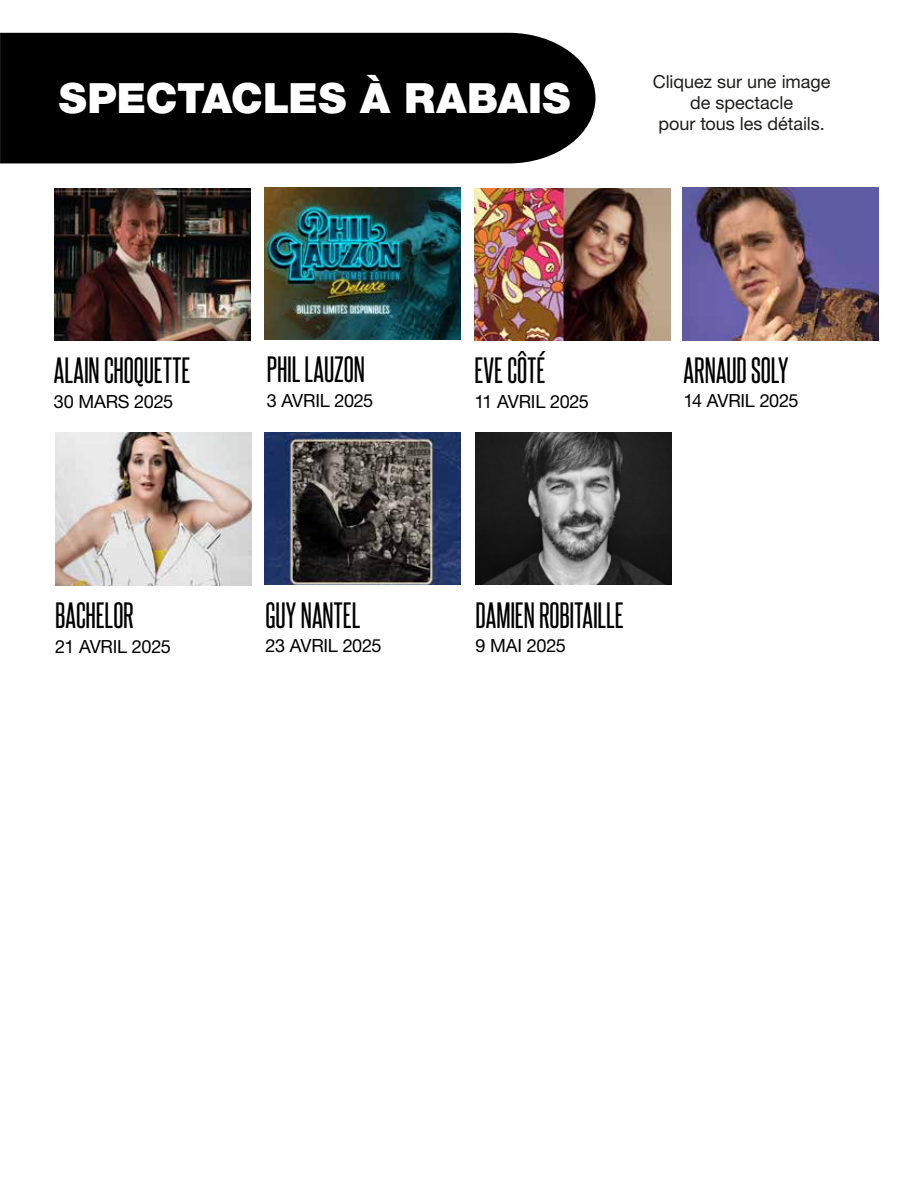
<style>
.page{position:relative;width:918px;height:1188px;background:#fff}
.page>*{position:absolute;margin:0;border:0;box-sizing:border-box;transform-origin:0 0}
.t1{font:900 41.85px "Helvetica Neue LT Std";color:#fff}
.t2{font:31.5px "Steelfish Rg";color:#000}
.t3{font:18.15px "Helvetica Neue LT Std";letter-spacing:-.02em;color:#000}
.t4{font:18px/21px "Helvetica Neue LT Std";letter-spacing:-.005em;color:#1e1e1c;text-align:center}
</style>
<div class="page">
<div style="left:0;top:33px;width:595px;height:130px;background:#000"></div>
<img style="left:54px;top:188px;width:196px;height:153px">
<img style="left:474px;top:188px;width:196px;height:153px">
<img style="left:683px;top:188px;width:196px;height:152px">
<img style="left:55px;top:433px;width:196px;height:152px">
<img style="left:265px;top:432px;width:196px;height:153px">
<img style="left:476px;top:432px;width:195px;height:153px">
<img style="left:264px;top:187px;width:196px;height:153px">
<h1 class="t1" style="left:59px;top:73px;width:513px">SPECTACLES À RABAIS</h1>
<p class="t4" style="left:653px;top:71px;width:179px">Cliquez sur une image de spectacle<br>pour tous les détails.</p>
<p class="t2" style="left:54px;top:351px;width:138px">ALAIN CHOQUETTE</p>
<p class="t3" style="left:54px;top:391px;width:121px">30 MARS 2025</p>
<p class="t2" style="left:267px;top:350px;width:100px">PHIL LAUZON</p>
<p class="t3" style="left:267px;top:390px;width:108px">3 AVRIL 2025</p>
<p class="t2" style="left:55px;top:596px;width:80px">BACHELOR</p>
<p class="t3" style="left:55px;top:636px;width:117px">21 AVRIL 2025</p>
<p class="t2" style="left:266px;top:595px;width:96px">GUY NANTEL</p>
<p class="t3" style="left:266px;top:635px;width:118px">23 AVRIL 2025</p>
<p class="t2" style="left:475px;top:351px;width:72px">EVE CÔTÉ</p>
<p class="t3" style="left:475px;top:391px;width:116px">11 AVRIL 2025</p>
<p class="t2" style="left:684px;top:350px;width:106px">ARNAUD SOLY</p>
<p class="t3" style="left:684px;top:390px;width:117px">14 AVRIL 2025</p>
<p class="t2" style="left:476px;top:595px;width:150px">DAMIEN ROBITAILLE</p>
<p class="t3" style="left:476px;top:635px;width:92px">9 MAI 2025</p>
</div>
